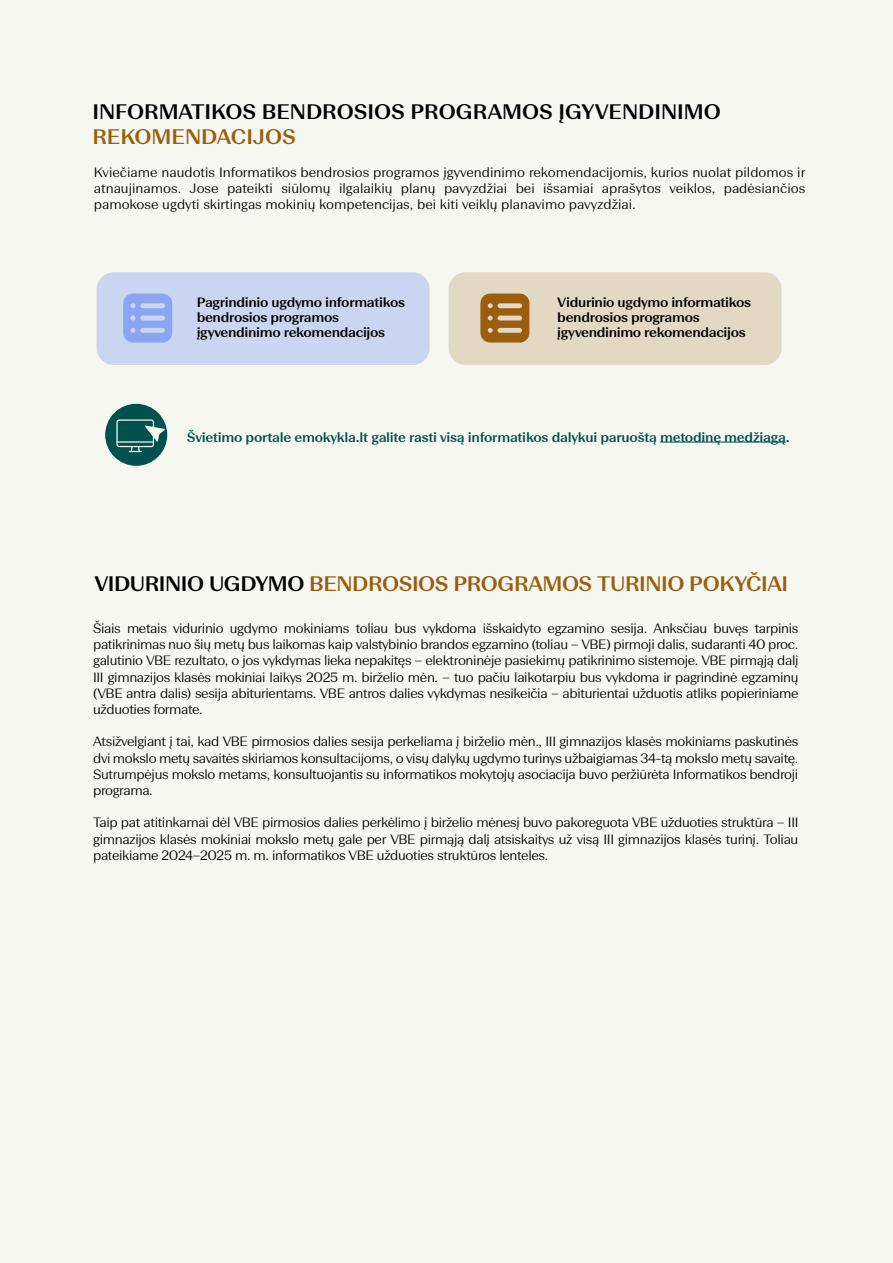
<style>
.page{position:relative;width:893px;height:1263px;background:#f6f7f1}
.page>*{position:absolute;margin:0;border:0;box-sizing:border-box;transform-origin:0 0}
.t1{font:500 21px "Beausite Fit";letter-spacing:-.02em;color:#9a5e0e}
.t2{font:500 21px "Beausite Fit";color:#000}
.t3{font:500 21px "Beausite Fit";color:#9a5e0e}
.t4{font:300 13.5px/16.2px "Beausite Fit";letter-spacing:-.025em;color:#000;text-align:justify}
.t5{font:500 13.5px/15px "Beausite Fit";letter-spacing:-.025em;color:#000}
.t6{font:500 13.5px "Beausite Fit";letter-spacing:-.02em;color:#01514e}
.s1{color:#000}
</style>
<div class="page">
<div style="left:97px;top:272px;width:333px;height:93px;background:#cad6f0;border-radius:17px"></div>
<div style="left:449px;top:272px;width:333px;height:93px;background:#e3d8c3;border-radius:17px"></div>
<svg style="left:123px;top:294px;width:49px;height:49px"></svg>
<svg style="left:480px;top:294px;width:49px;height:49px"></svg>
<hr style="left:660px;top:442px;width:126px;height:1px;background:#01514e">
<div style="left:105px;top:404px;width:62px;height:62px;background:#01514e;border-radius:50%"></div>
<svg style="left:116px;top:419px;width:49px;height:33px"></svg>
<h1 class="t2" style="left:92px;top:97px;width:630px">INFORMATIKOS BENDROSIOS PROGRAMOS ĮGYVENDINIMO</h1>
<h1 class="t3" style="left:92px;top:122px;width:205px">REKOMENDACIJOS</h1>
<p class="t4" style="left:94px;top:163px;width:713px">Kviečiame naudotis Informatikos bendrosios programos įgyvendinimo rekomendacijomis, kurios nuolat pildomos ir atnaujinamos. Jose pateikti siūlomų ilgalaikių planų pavyzdžiai bei išsamiai aprašytos veiklos, padėsiančios pamokose ugdyti skirtingas mokinių kompetencijas, bei kiti veiklų planavimo pavyzdžiai.</p>
<p class="t5" style="left:197px;top:293px;width:210px">Pagrindinio ugdymo informatikos bendrosios programos įgyvendinimo rekomendacijos</p>
<p class="t5" style="left:557px;top:293px;width:195px">Vidurinio ugdymo informatikos bendrosios programos įgyvendinimo rekomendacijos</p>
<p class="t6" style="left:187px;top:428px;width:604px">Švietimo portale emokykla.lt galite rasti visą informatikos dalykui paruoštą metodinę medžiagą.</p>
<h1 class="t1" style="left:94px;top:568px;width:695px"><span class="s1">VIDURINIO UGDYMO</span> BENDROSIOS PROGRAMOS TURINIO POKYČIAI</h1>
<p class="t4" style="left:93px;top:619px;width:707px">Šiais metais vidurinio ugdymo mokiniams toliau bus vykdoma išskaidyto egzamino sesija. Anksčiau buvęs tarpinis patikrinimas nuo šių metų bus laikomas kaip valstybinio brandos egzamino (toliau – VBE) pirmoji dalis, sudaranti 40 proc. galutinio VBE rezultato, o jos vykdymas lieka nepakitęs – elektroninėje pasiekimų patikrinimo sistemoje. VBE pirmąją dalį III gimnazijos klasės mokiniai laikys 2025 m. birželio mėn. – tuo pačiu laikotarpiu bus vykdoma ir pagrindinė egzaminų (VBE antra dalis) sesija abiturientams. VBE antros dalies vykdymas nesikeičia – abiturientai užduotis atliks popieriniame užduoties formate.</p>
<p class="t4" style="left:93px;top:733px;width:707px">Atsižvelgiant į tai, kad VBE pirmosios dalies sesija perkeliama į birželio mėn., III gimnazijos klasės mokiniams paskutinės dvi mokslo metų savaitės skiriamos konsultacijoms, o visų dalykų ugdymo turinys užbaigiamas 34-tą mokslo metų savaitę.<br>Sutrumpėjus mokslo metams, konsultuojantis su informatikos mokytojų asociacija buvo peržiūrėta Informatikos bendroji programa.</p>
<p class="t4" style="left:93px;top:814px;width:707px">Taip pat atitinkamai dėl VBE pirmosios dalies perkėlimo į birželio mėnesį buvo pakoreguota VBE užduoties struktūra – III gimnazijos klasės mokiniai mokslo metų gale per VBE pirmąją dalį atsiskaitys už visą III gimnazijos klasės turinį. Toliau pateikiame 2024–2025 m. m. informatikos VBE užduoties struktūros lenteles.</p>
</div>
